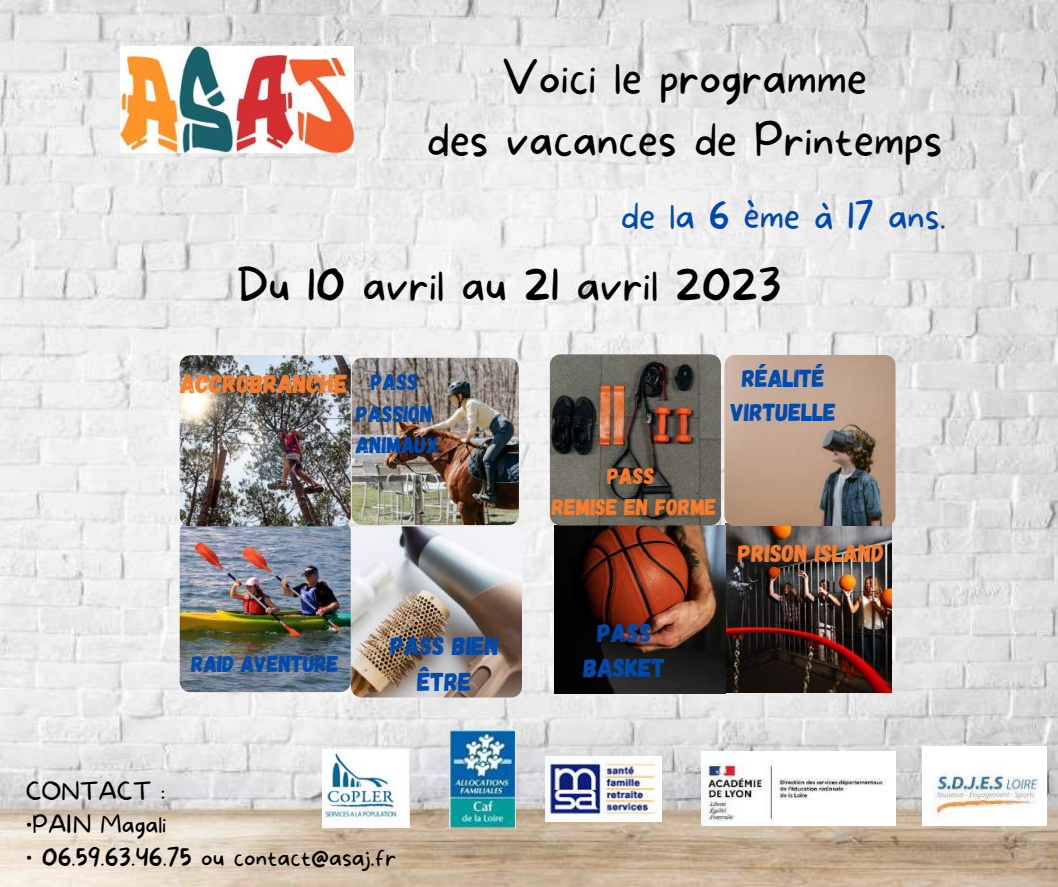
<style>
.page{position:relative;width:1058px;height:887px;background:#fff}
.page>*{position:absolute;margin:0;border:0;box-sizing:border-box;transform-origin:0 0}
.t1{font:100 44.55px/61.8px "More Sugar";color:#000;text-align:center}
.t2{font:100 43.65px "More Sugar";color:#000}
.t3{font:100 35.7px "More Sugar";color:#004aad}
.t4{font:25.8px/35.4px "Gagalin";color:#004aad;text-align:center}
.t5{font:25.8px "Gagalin";letter-spacing:-.01em;color:#f97c2c}
.t6{font:24.45px/34px "Gagalin";color:#004aad;text-align:center}
.t7{font:24.45px "Gagalin";color:#f97c2c}
.t8{font:100 23.7px "More Sugar";color:#000}
.t9{font:100 23.55px/33px "More Sugar";color:#000}
.t10{font:22.65px/31.5px "Gagalin";color:#004aad;text-align:center}
.t11{font:22.65px/31.5px "Gagalin";color:#f97c2c;text-align:center}
.s1{font-family:"Noto Sans";font-weight:700}
</style>
<div class="page">
<img style="left:0;top:0;width:1058px;height:886px">
<img style="left:120px;top:46px;width:233px;height:106px">
<img style="left:180px;top:521px;width:171px;height:171px;border-radius:11px">
<img style="left:351px;top:526px;width:171px;height:171px;border-radius:11px">
<img style="left:180px;top:355px;width:171px;height:171px;border-radius:11px">
<img style="left:352px;top:358px;width:167px;height:167px;border-radius:10px">
<img style="left:725px;top:523px;width:166px;height:169px">
<img style="left:554px;top:525px;width:171px;height:168px">
<img style="left:724px;top:355px;width:171px;height:171px;border-radius:11px">
<img style="left:550px;top:354px;width:171px;height:171px;border-radius:11px">
<img style="left:323px;top:749px;width:86px;height:78px">
<img style="left:449px;top:731px;width:67px;height:96px">
<img style="left:545px;top:756px;width:116px;height:65px">
<img style="left:701px;top:751px;width:194px;height:74px">
<img style="left:922px;top:746px;width:124px;height:79px">
<p class="t1" style="left:427px;top:49px;width:517px">Voici le programme<br>des vacances de Printemps</p>
<p class="t3" style="left:621px;top:195px;width:327px">de la 6 ème à 17 ans.</p>
<p class="t2" style="left:237px;top:260px;width:546px">Du 10 avril au 21 avril 2023</p>
<p class="t5" style="left:180px;top:366px;width:169px">ACCROBRANCHE</p>
<p class="t10" style="left:356px;top:365px;width:85px">PASS<br>PASSION<br>ANIMAUX</p>
<p class="t10" style="left:191px;top:647px;width:149px">RAID AVENTURE</p>
<p class="t4" style="left:390px;top:626px;width:110px;line-height:35.8px">PASS BIEN<br>ÊTRE</p>
<p class="t9" style="left:26px;top:776px;width:142px">CONTACT : <span class="s1">·</span>PAIN Magali</p>
<p class="t8" style="left:26px;top:843px;width:372px"><span class="s1">·</span> 06.59.63.46.75 ou contact@asaj.fr</p>
<p class="t6" style="left:730px;top:360px;width:107px">RÉALITÉ<br>VIRTUELLE</p>
<p class="t11" style="left:552px;top:458px;width:166px">PASS<br>REMISE EN FORME</p>
<p class="t7" style="left:738px;top:537px;width:147px">PRISON ISLAND</p>
<p class="t4" style="left:583px;top:613px;width:83px">PASS<br>BASKET</p>
</div>
